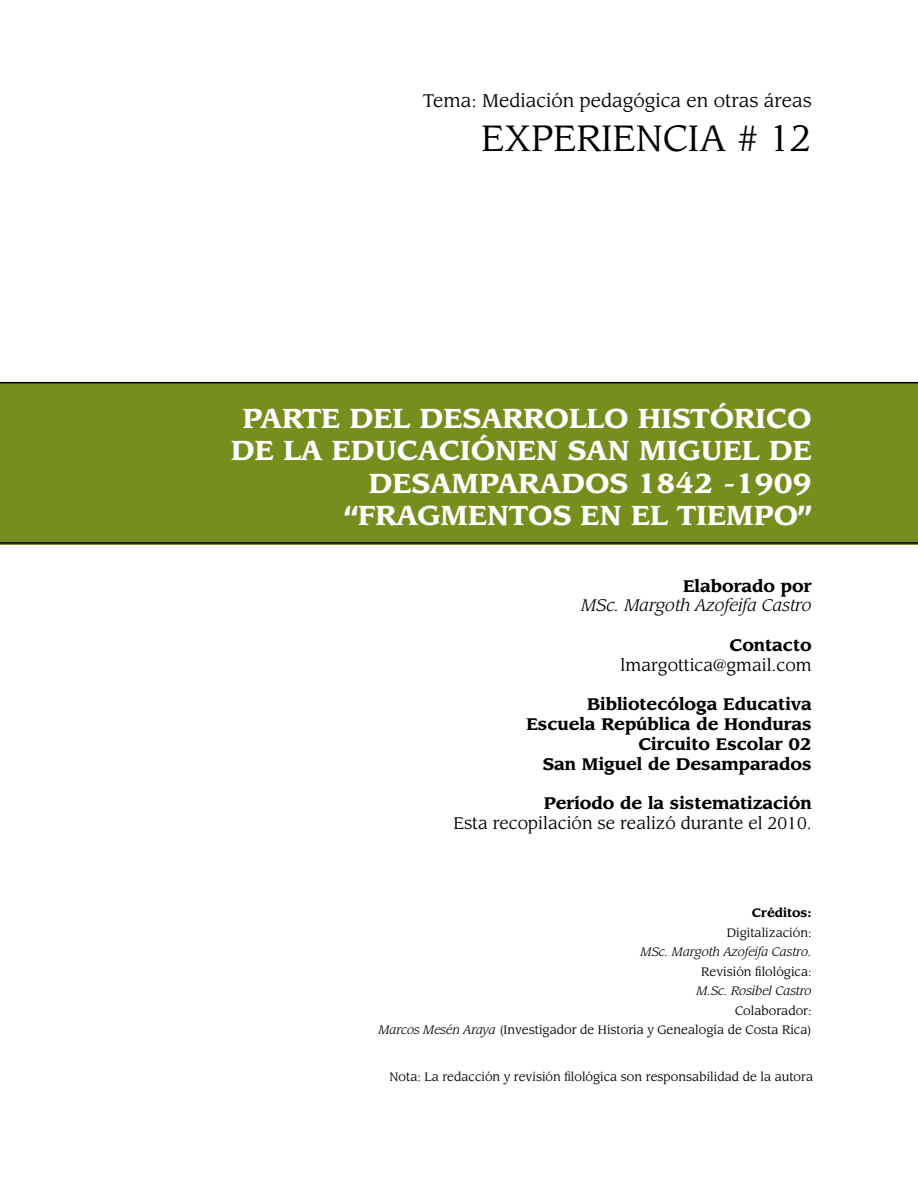
<style>
.page{position:relative;width:918px;height:1188px;background:#fff}
.page>*{position:absolute;margin:0;border:0;box-sizing:border-box;transform-origin:0 0}
.t1{font:36px "Leawood";color:#000}
.t2{font:700 27px/32.4px "Leawood";color:#fff;text-align:right}
.t3{font:18px "Leawood";color:#000}
.t4{font:700 16.5px/19.8px "Leawood";color:#000;text-align:right}
.t5{font:16.5px "Leawood";color:#000}
.t6{font:italic 16.5px "Leawood";color:#000}
.t7{font:12px/19.5px "Leawood";color:#000;text-align:right}
.t8{font:italic 12px "Leawood";color:#000}
.t9{font:700 12px "Leawood";color:#000}
.s1{font-style:italic}
</style>
<div class="page">
<div style="left:0;top:383px;width:918px;height:162px;background:#778e1e"></div>
<hr style="left:0;top:382px;width:918px;height:1px;background:#000">
<hr style="left:0;top:542px;width:918px;height:2px;background:#000">
<h3 class="t3" style="left:423px;top:90px;width:391px">Tema: Mediación pedagógica en otras áreas</h3>
<h1 class="t1" style="left:481px;top:116px;width:332px">EXPERIENCIA # 12</h1>
<h2 class="t2" style="left:231px;top:403px;width:582px">PARTE DEL DESARROLLO HISTÓRICO<br>DE LA EDUCACIÓNEN SAN MIGUEL DE<br>DESAMPARADOS 1842 -1909 “FRAGMENTOS EN EL TIEMPO”</h2>
<h3 class="t4" style="left:683px;top:576px;width:130px">Elaborado por</h3>
<h3 class="t6" style="left:581px;top:595px;width:232px">MSc. Margoth Azofeifa Castro</h3>
<h3 class="t4" style="left:729px;top:636px;width:84px">Contacto</h3>
<h3 class="t5" style="left:621px;top:655px;width:193px">lmargottica@gmail.com</h3>
<h3 class="t4" style="left:526px;top:695px;width:287px">Bibliotecóloga Educativa<br>Escuela República de Honduras<br>Circuito Escolar 02<br>San Miguel de Desamparados</h3>
<h3 class="t4" style="left:544px;top:794px;width:269px">Período de la sistematización</h3>
<h3 class="t5" style="left:453px;top:814px;width:360px">Esta recopilación se realizó durante el 2010.</h3>
<p class="t9" style="left:752px;top:906px;width:61px">Créditos:</p>
<p class="t7" style="left:727px;top:923px;width:86px">Digitalización:</p>
<p class="t8" style="left:641px;top:945px;width:173px">MSc. Margoth Azofeifa Castro.</p>
<p class="t7" style="left:701px;top:962px;width:112px">Revisión filológica:</p>
<p class="t8" style="left:696px;top:984px;width:117px">M.Sc. Rosibel Castro</p>
<p class="t7" style="left:378px;top:1001px;width:435px">Colaborador:<br><span class="s1">Marcos Mesén Araya</span> (Investigador de Historia y Genealogía de Costa Rica)</p>
<p class="t7" style="left:389px;top:1068px;width:425px">Nota: La redacción y revisión filológica son responsabilidad de la autora</p>
</div>
